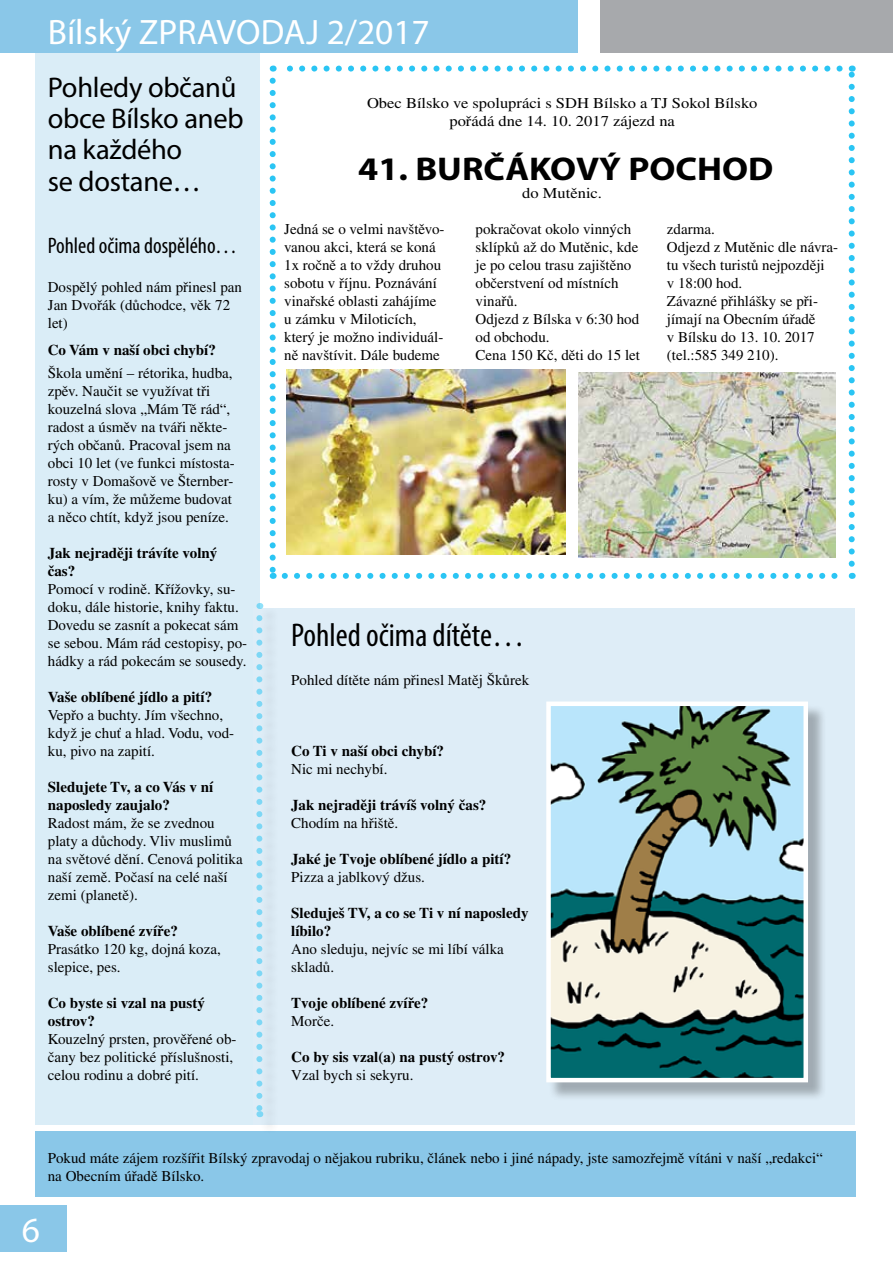
<style>
.page{position:relative;width:893px;height:1263px;background:#fff}
.page>*{position:absolute;margin:0;border:0;box-sizing:border-box;transform-origin:0 0}
.t1{font:35.4px "Myriad Pro";color:#fff}
.t2{font:700 33px "Myriad Pro";color:#000;scale:1.1 1}
.t3{font:condensed 33px "Myriad Pro";color:#000}
.t4{font:28.5px/31.5px "Myriad Pro";letter-spacing:-.01em;color:#000}
.t5{font:condensed 22.5px "Myriad Pro";color:#000}
.t6{font:15px/18px "Times CE";color:#000}
.t7{font:700 15px/18px "Times CE";color:#000}
.t8{font:15px/18px "Times CE";color:#000;text-align:center;scale:1.1 1}
</style>
<div class="page">
<div style="left:601px;top:0;width:292px;height:53px;background:#a7a9ac"></div>
<div style="left:0;top:0;width:578px;height:53px;background:#8ac7e8"></div>
<div style="left:0;top:1205px;width:66px;height:47px;background:#8ac7e8"></div>
<div style="left:36px;top:53px;width:224px;height:1071px;background:#daedf7"></div>
<div style="left:35px;top:1132px;width:821px;height:65px;background:#8ac7e8"></div>
<svg style="left:285px;top:573px;width:553px;height:6px"></svg>
<svg style="left:270px;top:81px;width:6px;height:498px"></svg>
<svg style="left:849px;top:66px;width:6px;height:498px"></svg>
<svg style="left:273px;top:66px;width:567px;height:6px"></svg>
<img style="left:578px;top:372px;width:258px;height:186px">
<img style="left:286px;top:369px;width:279px;height:186px">
<div style="left:253px;top:608px;width:602px;height:517px;background:#deedf7"></div>
<div style="left:259px;top:606px;width:21px;height:529px;background:#d9e9f3"></div>
<svg style="left:256px;top:618px;width:6px;height:499px"></svg>
<div style="left:549px;top:704px;width:278px;height:397px;background:#000;opacity:.28"></div>
<img style="left:551px;top:706px;width:252px;height:371px">
<div style="left:546px;top:701px;width:262px;height:381px;border:4px solid #fff"></div>
<h1 class="t1" style="left:48px;top:10px;width:383px">Bílský ZPRAVODAJ 2/2017</h1>
<h3 class="t4" style="left:48px;top:71px;width:197px">Pohledy občanů obce Bílsko aneb na každého<br>se dostane…</h3>
<h3 class="t5" style="left:48px;top:232px;width:191px">Pohled očima dospělého…</h3>
<p class="t6" style="left:48px;top:278px;width:196px">Dospělý pohled nám přinesl pan<br>Jan Dvořák (důchodce, věk 72 let)</p>
<p class="t7" style="left:48px;top:340px;width:170px">Co Vám v naší obci chybí?</p>
<p class="t6" style="left:48px;top:364px;width:188px">Škola umění – rétorika, hudba, zpěv. Naučit se využívat tři kouzelná slova „Mám Tě rád“, radost a úsměv na tváři někte&shy;rých občanů. Pracoval jsem na obci 10 let (ve funkci místosta&shy;rosty v Domašově ve Šternber&shy;ku) a vím, že můžeme budovat a něco chtít, když jsou peníze.</p>
<p class="t7" style="left:48px;top:544px;width:171px">Jak nejraději trávíte volný čas?</p>
<p class="t6" style="left:48px;top:580px;width:201px">Pomocí v rodině. Křížovky, su&shy;doku, dále historie, knihy faktu.<br>Dovedu se zasnít a pokecat sám se sebou. Mám rád cestopisy, po&shy;hádky a rád pokecám se sousedy.</p>
<p class="t7" style="left:48px;top:688px;width:166px">Vaše oblíbené jídlo a pití?</p>
<p class="t6" style="left:48px;top:706px;width:188px">Vepřo a buchty. Jím všechno, když je chuť a hlad. Vodu, vod&shy;ku, pivo na zapití.</p>
<p class="t7" style="left:48px;top:778px;width:167px">Sledujete Tv, a co Vás v ní naposledy zaujalo?</p>
<p class="t6" style="left:48px;top:814px;width:196px">Radost mám, že se zvednou platy a důchody. Vliv muslimů na světové dění. Cenová politika naší země. Počasí na celé naší zemi (planetě).</p>
<p class="t7" style="left:48px;top:922px;width:132px">Vaše oblíbené zvíře?</p>
<p class="t6" style="left:48px;top:940px;width:175px">Prasátko 120 kg, dojná koza, slepice, pes.</p>
<p class="t7" style="left:48px;top:994px;width:159px">Co byste si vzal na pustý ostrov?</p>
<p class="t6" style="left:48px;top:1030px;width:190px">Kouzelný prsten, prověřené ob&shy;čany bez politické příslušnosti, celou rodinu a dobré pití.</p>
<p class="t8" style="left:367px;top:94px;width:356px">Obec Bílsko ve spolupráci s SDH Bílsko a TJ Sokol Bílsko pořádá dne 14. 10. 2017 zájezd na</p>
<h2 class="t2" style="left:358px;top:147px;width:379px">41. BURČÁKOVÝ POCHOD</h2>
<p class="t8" style="left:522px;top:184px;width:74px">do Mutěnic.</p>
<p class="t6" style="left:284px;top:220px;width:162px">Jedná se o velmi navštěvo&shy;vanou akci, která se koná<br>1x ročně a to vždy druhou sobotu v říjnu. Poznávání vinařské oblasti zahájíme u zámku v Miloticích, který je možno individuál&shy;ně navštívit. Dále budeme</p>
<p class="t6" style="left:475px;top:220px;width:166px">pokračovat okolo vinných sklípků až do Mutěnic, kde je po celou trasu zajištěno občerstvení od místních vinařů.<br>Odjezd z Bílska v 6:30 hod od obchodu.<br>Cena 150 Kč, děti do 15 let</p>
<p class="t6" style="left:667px;top:220px;width:173px">zdarma.<br>Odjezd z Mutěnic dle návra&shy;tu všech turistů nejpozději<br>v 18:00 hod.<br>Závazné přihlášky se při&shy;jímají na Obecním úřadě<br>v Bílsku do 13. 10. 2017 (tel.:585 349 210).</p>
<h2 class="t3" style="left:291px;top:615px;width:235px">Pohled očima dítěte…</h2>
<p class="t6" style="left:291px;top:671px;width:239px">Pohled dítěte nám přinesl Matěj Škůrek</p>
<p class="t7" style="left:291px;top:742px;width:154px">Co Ti v naší obci chybí?</p>
<p class="t6" style="left:291px;top:760px;width:98px">Nic mi nechybí.</p>
<p class="t7" style="left:291px;top:796px;width:197px">Jak nejraději trávíš volný čas?</p>
<p class="t6" style="left:291px;top:814px;width:109px">Chodím na hřiště.</p>
<p class="t7" style="left:291px;top:850px;width:221px">Jaké je Tvoje oblíbené jídlo a pití?</p>
<p class="t6" style="left:291px;top:868px;width:135px">Pizza a jablkový džus.</p>
<p class="t7" style="left:291px;top:904px;width:239px">Sleduješ TV, a co se Ti v ní naposledy líbilo?</p>
<p class="t6" style="left:291px;top:940px;width:214px">Ano sleduju, nejvíc se mi líbí válka skladů.</p>
<p class="t7" style="left:291px;top:994px;width:139px">Tvoje oblíbené zvíře?</p>
<p class="t6" style="left:291px;top:1012px;width:44px">Morče.</p>
<p class="t7" style="left:291px;top:1048px;width:215px">Co by sis vzal(a) na pustý ostrov?</p>
<p class="t6" style="left:291px;top:1066px;width:124px">Vzal bych si sekyru.</p>
<p class="t6" style="left:48px;top:1149px;width:777px">Pokud máte zájem rozšířit Bílský zpravodaj o nějakou rubriku, článek nebo i jiné nápady, jste samozřejmě vítáni v naší „redakci“ na Obecním úřadě Bílsko.</p>
<h1 class="t1" style="left:22px;top:1208px;width:20px">6</h1>
</div>
